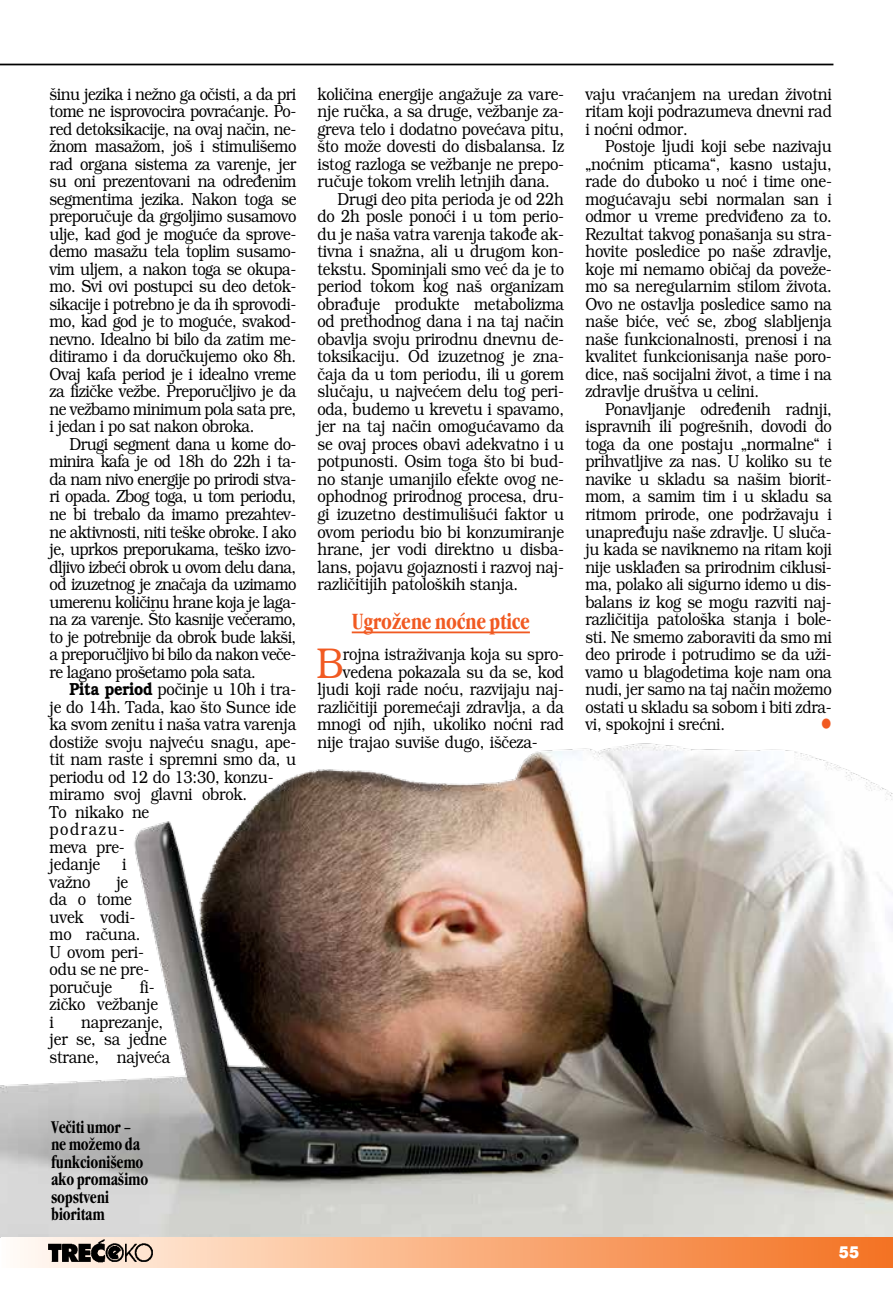
<style>
.page{position:relative;width:893px;height:1290px;background:#fff}
.page>*{position:absolute;margin:0;border:0;box-sizing:border-box;transform-origin:0 0}
.t1{font:300 43.23px "Bookman Itc LOT";color:#f15a22;scale:.85 1}
.t2{font:700 condensed 22.75px "Garamond Itc TOT";letter-spacing:-.015em;color:#f15a22;scale:.9 1}
.t3{font:300 17.5px/17.5px "Bookman Itc LOT";letter-spacing:-.015em;color:#000;text-align:justify;scale:.85 1}
.t4{font:700 condensed 17.5px/17.5px "Garamond Itc TOT";letter-spacing:-.015em;color:#000;scale:.85 1}
.t5{font:17.5px "Nimbus Sans DOT Blac";color:#fff;scale:.9 1}
.t6{font:17.5px "Wingdings";color:#f15a22;scale:.85 1}
.s1{font-weight:600}
</style>
<div class="page">
<img style="left:0;top:631px;width:893px;height:606px">
<hr style="left:352px;top:631px;width:178px;height:2px;background:#f15a22">
<svg style="left:20px;top:1237px;width:873px;height:30px"></svg>
<hr style="left:0;top:64px;width:833px;height:1px;background:#000">
<img style="left:43px;top:1239px;width:114px;height:28px">
<p class="t3" style="left:50px;top:85px;width:292px">šinu jezika i nežno ga očisti, a da pri tome ne isprovocira povraćanje. Po&shy;red detoksikacije, na ovaj način, ne&shy;žnom masažom, još i stimulišemo rad organa sistema za varenje, jer su oni prezentovani na određenim segmentima jezika. Nakon toga se preporučuje da grgoljimo susamovo ulje, kad god je moguće da sprove&shy;demo masažu tela toplim susamo&shy;vim uljem, a nakon toga se okupa&shy;mo. Svi ovi postupci su deo detok&shy;sikacije i potrebno je da ih sprovodi&shy;mo, kad god je to moguće, svakod&shy;nevno. Idealno bi bilo da zatim me&shy;ditiramo i da doručkujemo oko 8h.<br>Ovaj kafa period je i idealno vreme za fizičke vežbe. Preporučljivo je da ne vežbamo minimum pola sata pre, i jedan i po sat nakon obroka.</p>
<p class="t3" style="left:50px;top:435px;width:292px;text-indent:20px">Drugi segment dana u kome do&shy;minira kafa je od 18h do 22h i ta&shy;da nam nivo energije po prirodi stva&shy;ri opada. Zbog toga, u tom periodu, ne bi trebalo da imamo prezahtev&shy;ne aktivnosti, niti teške obroke. I ako je, uprkos preporukama, teško izvo&shy;dljivo izbeći obrok u ovom delu dana, od izuzetnog je značaja da uzimamo umerenu količinu hrane koja je laga&shy;na za varenje. Što kasnije večeramo, to je potrebnije da obrok bude lakši, a preporučljivo bi bilo da nakon veče&shy;re lagano prošetamo pola sata.</p>
<p class="t3" style="left:50px;top:680px;width:292px;text-align:left;text-indent:20px"><span class="s1">Pita period</span> počinje u 10h i tra&shy;je do 14h. Tada, kao što Sunce ide ka svom zenitu i naša vatra varenja dostiže svoju najveću snagu, ape&shy;tit nam raste i spremni smo da, u periodu od 12 do 13:30, konzu&shy;miramo svoj glavni obrok.<br>To nikako ne<br>podrazu-<br>meva pre-<br>jedanje i<br>važno</p>
<p class="t3" style="left:50px;top:873px;width:119px;text-align:left;text-indent:67px">je da o tome uvek vodi&shy;mo računa.<br>U ovom peri&shy;odu se ne pre&shy;poručuje</p>
<p class="t3" style="left:50px;top:978px;width:129px;text-align:left;text-indent:90px">fi&shy;zičko vežbanje i</p>
<p class="t3" style="left:50px;top:1013px;width:144px;text-align:left;text-indent:31px">naprezanje, jer se, sa jedne strane, najveća</p>
<p class="t3" style="left:317px;top:85px;width:292px">količina energije angažuje za vare-</p>
<p class="t3" style="left:317px;top:103px;width:292px">nje ručka, a sa druge, vežbanje za-</p>
<p class="t3" style="left:317px;top:120px;width:292px">greva telo i dodatno povećava pitu,</p>
<p class="t3" style="left:317px;top:138px;width:292px">što može dovesti do disbalansa. Iz</p>
<p class="t3" style="left:317px;top:155px;width:292px">istog razloga se vežbanje ne prepo-</p>
<p class="t3" style="left:317px;top:173px;width:275px">ručuje tokom vrelih letnjih dana.</p>
<p class="t3" style="left:337px;top:190px;width:268px">Drugi deo pita perioda je od 22h</p>
<p class="t3" style="left:317px;top:208px;width:292px">do 2h posle ponoći i u tom perio-</p>
<p class="t3" style="left:317px;top:225px;width:292px">du je naša vatra varenja takođe ak-</p>
<p class="t3" style="left:317px;top:243px;width:292px">tivna i snažna, ali u drugom kon-</p>
<p class="t3" style="left:317px;top:260px;width:292px">tekstu. Spominjali smo već da je to</p>
<p class="t3" style="left:317px;top:278px;width:292px">period tokom kog naš organizam</p>
<p class="t3" style="left:317px;top:295px;width:292px">obrađuje produkte metabolizma</p>
<p class="t3" style="left:317px;top:313px;width:292px">od prethodnog dana i na taj način</p>
<p class="t3" style="left:317px;top:330px;width:292px">obavlja svoju prirodnu dnevnu de-</p>
<p class="t3" style="left:317px;top:348px;width:292px">toksikaciju. Od izuzetnog je zna-</p>
<p class="t3" style="left:317px;top:365px;width:292px">čaja da u tom periodu, ili u gorem</p>
<p class="t3" style="left:317px;top:383px;width:292px">slučaju, u najvećem delu tog peri-</p>
<p class="t3" style="left:317px;top:400px;width:292px">oda, budemo u krevetu i spavamo,</p>
<p class="t3" style="left:317px;top:418px;width:292px">jer na taj način omogućavamo da</p>
<p class="t3" style="left:317px;top:435px;width:292px">se ovaj proces obavi adekvatno i u</p>
<p class="t3" style="left:317px;top:453px;width:292px">potpunosti. Osim toga što bi bud-</p>
<p class="t3" style="left:317px;top:470px;width:292px">no stanje umanjilo efekte ovog ne-</p>
<p class="t3" style="left:317px;top:488px;width:292px">ophodnog prirodnog procesa, dru-</p>
<p class="t3" style="left:317px;top:505px;width:292px">gi izuzetno destimulišući faktor u</p>
<p class="t3" style="left:317px;top:523px;width:292px">ovom periodu bio bi konzumiranje</p>
<p class="t3" style="left:317px;top:540px;width:292px">hrane, jer vodi direktno u disba-</p>
<p class="t3" style="left:317px;top:558px;width:292px">lans, pojavu gojaznosti i razvoj naj-</p>
<p class="t3" style="left:317px;top:575px;width:238px">različitijih patoloških stanja.</p>
<h2 class="t2" style="left:352px;top:609px;width:199px">Ugrožene noćne ptice</h2>
<h1 class="t1" style="left:316px;top:637px;width:33px">B</h1>
<p class="t3" style="left:343px;top:645px;width:262px">rojna istraživanja koja su spro-</p>
<p class="t3" style="left:343px;top:663px;width:262px">vedena pokazala su da se, kod</p>
<p class="t3" style="left:317px;top:680px;width:292px">ljudi koji rade noću, razvijaju naj-</p>
<p class="t3" style="left:317px;top:698px;width:292px">različitiji poremećaji zdravlja, a da</p>
<p class="t3" style="left:317px;top:715px;width:292px">mnogi od njih, ukoliko noćni rad</p>
<p class="t3" style="left:317px;top:733px;width:261px">nije trajao suviše dugo, iščeza-</p>
<p class="t3" style="left:585px;top:85px;width:292px">vaju vraćanjem na uredan životni ritam koji podrazumeva dnevni rad i noćni odmor.</p>
<p class="t3" style="left:585px;top:138px;width:292px;text-indent:20px">Postoje ljudi koji sebe nazivaju „noćnim pticama“, kasno ustaju, rade do duboko u noć i time one&shy;mogućavaju sebi normalan san i odmor u vreme predviđeno za to.<br>Rezultat takvog ponašanja su stra&shy;hovite posledice po naše zdravlje, koje mi nemamo običaj da poveže&shy;mo sa neregularnim stilom života.<br>Ovo ne ostavlja posledice samo na naše biće, već se, zbog slabljenja naše funkcionalnosti, prenosi i na kvalitet funkcionisanja naše poro&shy;dice, naš socijalni život, a time i na zdravlje društva u celini.</p>
<p class="t3" style="left:585px;top:400px;width:292px;text-indent:20px">Ponavljanje određenih radnji, ispravnih ili pogrešnih, dovodi do toga da one postaju „normalne“ i prihvatljive za nas. U koliko su te navike u skladu sa našim biorit&shy;mom, a samim tim i u skladu sa ritmom prirode, one podržavaju i unapređuju naše zdravlje. U sluča&shy;ju kada se naviknemo na ritam koji nije usklađen sa prirodnim ciklusi&shy;ma, polako ali sigurno idemo u dis&shy;balans iz kog se mogu razviti naj&shy;različitija patološka stanja i bole&shy;sti. Ne smemo zaboraviti da smo mi deo prirode i potrudimo se da uži&shy;vamo u blagodetima koje nam ona nudi, jer samo na taj način možemo ostati u skladu sa sobom i biti zdra&shy;vi, spokojni i srećni.</p>
<p class="t6" style="left:821px;top:714px;width:15px">●</p>
<p class="t4" style="left:51px;top:1118px;width:116px">Večiti umor – ne možemo da funkcionišemo ako promašimo sopstveni bioritam</p>
<p class="t5" style="left:838px;top:1242px;width:25px">55</p>
</div>
